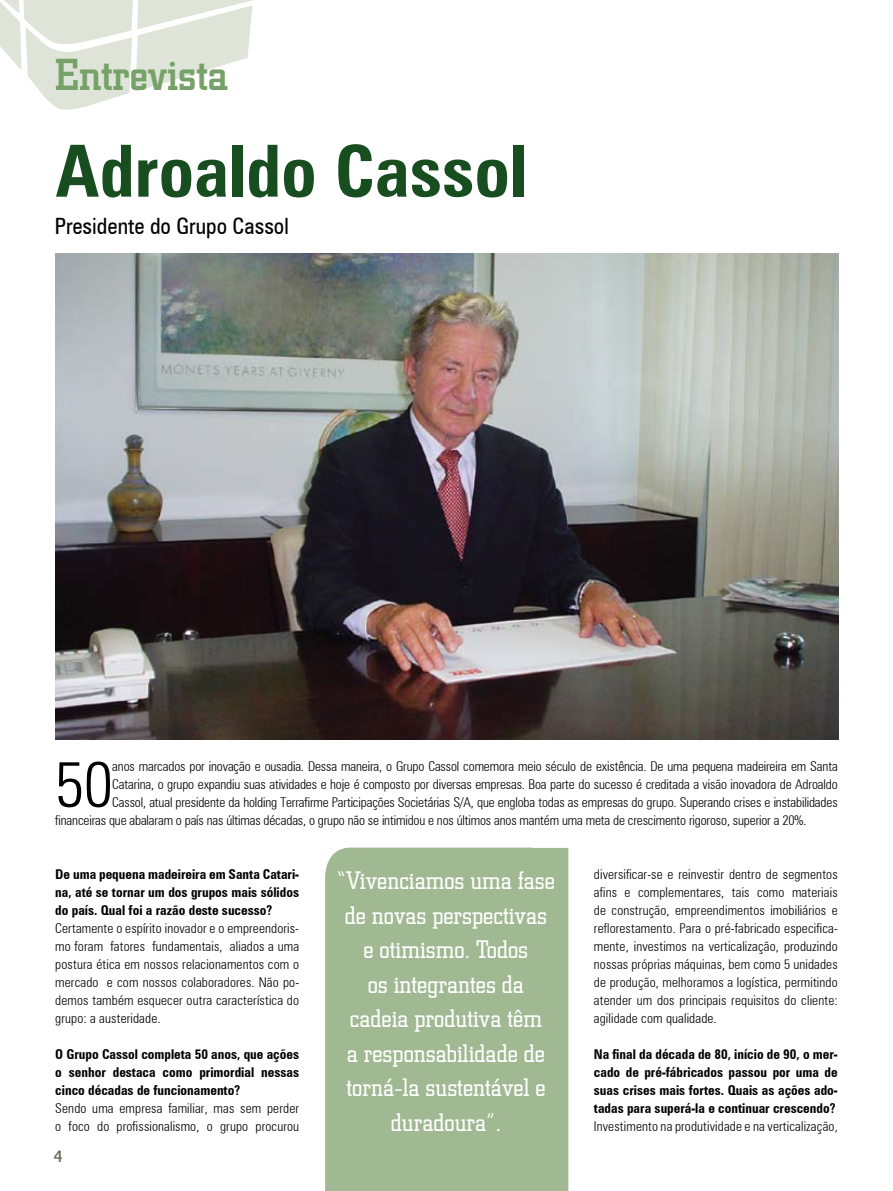
<style>
.page{position:relative;width:893px;height:1191px;background:#fff}
.page>*{position:absolute;margin:0;border:0;box-sizing:border-box;transform-origin:0 0}
.t1{font:700 condensed 72px "Zurich BT";color:#184d20}
.t2{font:300 condensed 63.45px "Zurich BT";color:#000}
.t3{font:500 45px "Square Slabserif 711 BT";color:#76a168}
.t4{font:300 25.5px/34.5px "Square Slabserif 711 BT";color:#fff;text-align:center}
.t5{font:condensed 22.5px "Zurich BT";color:#000}
.t6{font:500 16.5px "Square Slabserif 711 BT";color:#646355}
.t7{font:300 condensed 13.5px/18px "Zurich BT";letter-spacing:-.01em;color:#000;text-align:justify}
.t8{font:700 condensed 13.5px/18px "Zurich BT";color:#000;text-align:justify}
.t9{font:300 condensed 13.5px/18px "Zurich BT";letter-spacing:.01em;color:#000}
</style>
<div class="page">
<svg style="left:0;top:0;width:253px;height:110px"></svg>
<div style="left:325px;top:847px;width:243px;height:344px;background:#a0b992"></div>
<img style="left:55px;top:253px;width:783px;height:486px">
<h3 class="t3" style="left:55px;top:46px;width:174px">Entrevista</h3>
<h1 class="t1" style="left:55px;top:127px;width:473px">Adroaldo Cassol</h1>
<h3 class="t5" style="left:55px;top:212px;width:236px">Presidente do Grupo Cassol</h3>
<h2 class="t2" style="left:55px;top:745px;width:59px">50</h2>
<p class="t7" style="left:112px;top:756px;width:727px">anos marcados por inovação e ousadia. Dessa maneira, o Grupo Cassol comemora meio século de existência. De uma pequena madeireira em Santa</p>
<p class="t7" style="left:112px;top:774px;width:727px">Catarina, o grupo expandiu suas atividades e hoje é composto por diversas empresas. Boa parte do sucesso é creditada a visão inovadora de Adroaldo</p>
<p class="t7" style="left:112px;top:792px;width:727px">Cassol, atual presidente da holding Terrafirme Participações Societárias S/A, que engloba todas as empresas do grupo. Superando crises e instabilidades</p>
<p class="t7" style="left:55px;top:810px;width:753px">financeiras que abalaram o país nas últimas décadas, o grupo não se intimidou e nos últimos anos mantém uma meta de crescimento rigoroso, superior a 20%.</p>
<p class="t8" style="left:55px;top:864px;width:245px">De uma pequena madeireira em Santa Catari&shy;na, até se tornar um dos grupos mais sólidos do país. Qual foi a razão deste sucesso?</p>
<p class="t7" style="left:55px;top:918px;width:245px">Certamente o espírito inovador e o empreendoris&shy;mo foram fatores fundamentais, aliados a uma postura ética em nossos relacionamentos com o mercado e com nossos colaboradores. Não po&shy;demos também esquecer outra característica do grupo: a austeridade.</p>
<p class="t8" style="left:55px;top:1044px;width:245px">O Grupo Cassol completa 50 anos, que ações o senhor destaca como primordial nessas cinco décadas de funcionamento?</p>
<p class="t9" style="left:55px;top:1098px;width:245px">Sendo uma empresa familiar, mas sem perder o foco do profissionalismo, o grupo procurou</p>
<p class="t6" style="left:54px;top:1146px;width:10px">4</p>
<h3 class="t4" style="left:337px;top:862px;width:220px">“Vivenciamos uma fase de novas perspectivas e otimismo. Todos<br>os integrantes da cadeia produtiva têm<br>a responsabilidade de torná-la sustentável e duradoura”.</h3>
<p class="t7" style="left:594px;top:864px;width:245px">diversificar-se e reinvestir dentro de segmentos afins e complementares, tais como materiais de construção, empreendimentos imobiliários e reflorestamento. Para o pré-fabricado especifica&shy;mente, investimos na verticalização, produzindo nossas próprias máquinas, bem como 5 unidades de produção, melhoramos a logística, permitindo atender um dos principais requisitos do cliente: agilidade com qualidade.</p>
<p class="t8" style="left:594px;top:1044px;width:245px">Na final da década de 80, início de 90, o mer&shy;cado de pré-fábricados passou por uma de suas crises mais fortes. Quais as ações ado&shy;tadas para superá-la e continuar crescendo?</p>
<p class="t9" style="left:594px;top:1116px;width:245px">Investimento na produtividade e na verticalização,</p>
</div>
